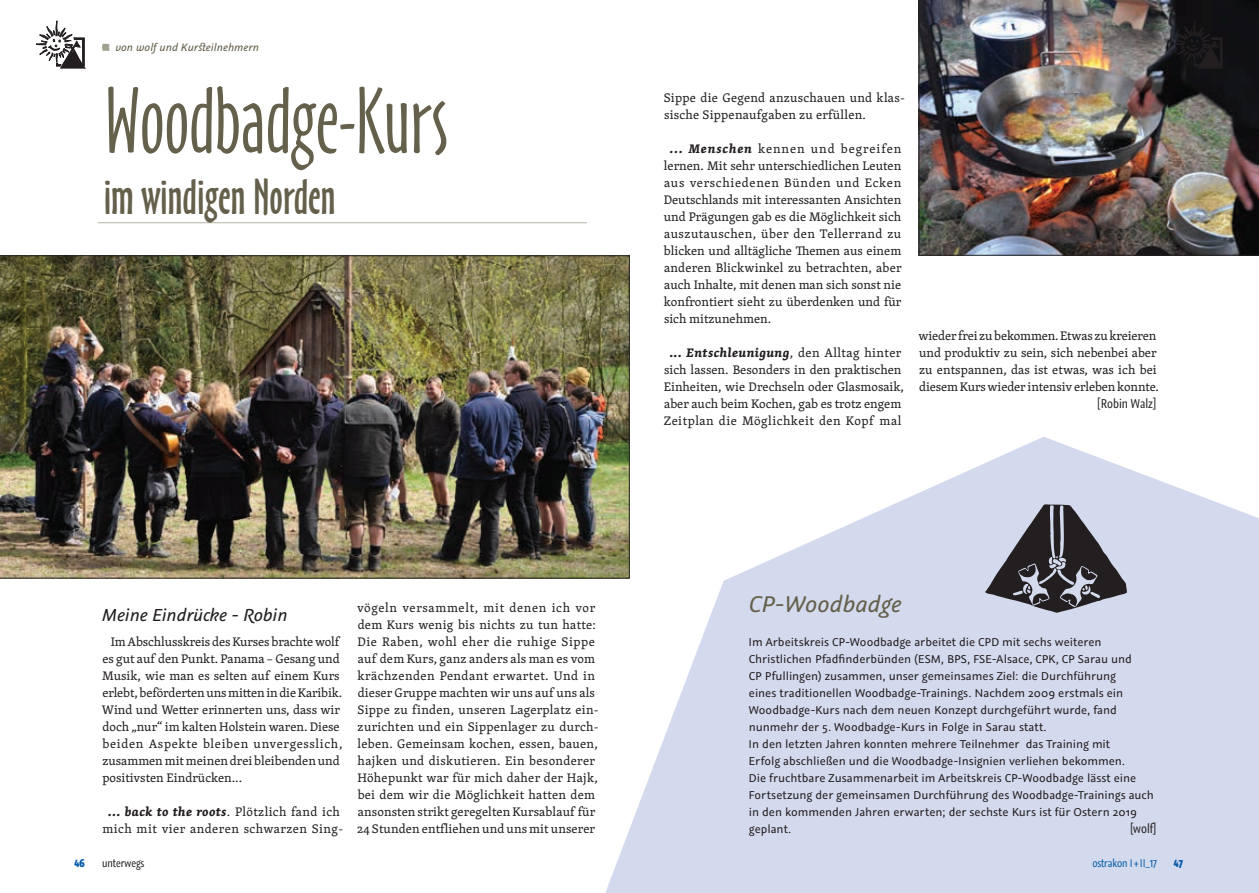
<style>
.page{position:relative;width:1259px;height:893px;background:#fff}
.page>*{position:absolute;margin:0;border:0;box-sizing:border-box;transform-origin:0 0}
.t1{font:87px "Oz Handicraft";color:#64604b}
.t2{font:600 46.5px "Oz Handicraft";color:#64604b}
.t3{font:italic 25.5px "Graublau Sans";color:#64604b}
.t4{font:italic 19.5px "Graublau Sans";letter-spacing:-.01em;color:#231f20}
.t5{font:12.75px/17px "Skolar";letter-spacing:.01em;color:#231f20}
.t6{font:12.75px/17px "Graublau Sans";color:#231f20}
.t7{font:12.75px/17px "Skolar";letter-spacing:-.01em;color:#231f20}
.t8{font:12.75px/17px "Skolar";letter-spacing:.035em;color:#231f20;text-align:center}
.t9{font:italic 12px "Graublau Sans";color:#64604b}
.t10{font:12px "Graublau Web";color:#231f20}
.t11{font:10.5px "Graublau Web";letter-spacing:-.01em;color:#015aaa}
.t12{font:10.5px "Graublau Web";color:#231f20}
.t13{font:700 10.5px "Graublau Web";color:#015aaa}
.s1{font-weight:700;font-style:italic}
</style>
<div class="page">
<svg style="left:605px;top:437px;width:654px;height:456px;fill:#d4daed"></svg>
<hr style="left:98px;top:222px;width:489px;height:1px;background:#b6b4a5">
<img style="left:0;top:256px;width:629px;height:322px">
<img style="left:918px;top:0;width:341px;height:256px">
<svg style="left:985px;top:504px;width:142px;height:109px;background:#7c7d87"></svg>
<svg style="left:1174px;top:21px;width:49px;height:47px;background:#171518"></svg>
<svg style="left:36px;top:20px;width:49px;height:48px"></svg>
<svg style="left:102px;top:44px;width:7px;height:7px"></svg>
<p class="t9" style="left:115px;top:40px;width:145px">von wolf und Kursteilnehmern</p>
<h1 class="t1" style="left:105px;top:64px;width:345px">Woodbadge-Kurs</h1>
<h2 class="t2" style="left:104px;top:166px;width:233px">im windigen Norden</h2>
<p class="t5" style="left:664px;top:89px;width:243px">Sippe die Gegend anzuschauen und klas&shy;sische Sippenaufgaben zu erfüllen.</p>
<p class="t5" style="left:663px;top:140px;width:239px;text-align:justify;text-indent:6px"><span class="s1">... Menschen</span> kennen und begreifen lernen. Mit sehr unterschiedlichen Leuten aus verschiedenen Bünden und Ecken Deutschlands mit interessanten Ansichten und Prägungen gab es die Möglichkeit sich auszutauschen, über den Tellerrand zu blicken und alltägliche Themen aus einem anderen Blickwinkel zu betrachten, aber auch Inhalte, mit denen man sich sonst nie konfrontiert sieht zu überdenken und für sich mitzunehmen.</p>
<p class="t5" style="left:663px;top:344px;width:242px;text-align:center"><span class="s1">... Entschleunigung</span>, den Alltag hinter sich lassen. Besonders in den praktischen Einheiten, wie Drechseln oder Glasmosaik, aber auch beim Kochen, gab es trotz engem Zeitplan die Möglichkeit den Kopf mal</p>
<p class="t7" style="left:918px;top:327px;width:242px">wieder frei zu bekommen. Etwas zu kreieren und produktiv zu sein, sich nebenbei aber zu entspannen, das ist etwas, was ich bei diesem Kurs wieder intensiv erleben konnte.</p>
<p class="t10" style="left:1097px;top:395px;width:61px">[Robin Walz]</p>
<h3 class="t4" style="left:102px;top:604px;width:187px">Meine Eindrücke - Robin</h3>
<p class="t5" style="left:102px;top:633px;width:242px;text-indent:9px">Im Abschlusskreis des Kurses brachte wolf es gut auf den Punkt. Panama – Gesang und Musik, wie man es selten auf einem Kurs erlebt, beförderten uns mitten in die Karibik.<br>Wind und Wetter erinnerten uns, dass wir doch „nur“ im kalten Holstein waren. Diese beiden Aspekte bleiben unvergesslich, zusammen mit meinen drei bleibenden und positivsten Eindrücken...</p>
<p class="t8" style="left:102px;top:803px;width:242px"><span class="s1">... back to the roots</span>. Plötzlich fand ich mich mit vier anderen schwarzen Sing-</p>
<p class="t5" style="left:357px;top:599px;width:243px">vögeln versammelt, mit denen ich vor dem Kurs wenig bis nichts zu tun hatte:<br>Die Raben, wohl eher die ruhige Sippe auf dem Kurs, ganz anders als man es vom krächzenden Pendant erwartet. Und in dieser Gruppe machten wir uns auf uns als Sippe zu finden, unseren Lagerplatz ein&shy;zurichten und ein Sippenlager zu durch&shy;leben. Gemeinsam kochen, essen, bauen, hajken und diskutieren. Ein besonderer Höhepunkt war für mich daher der Hajk, bei dem wir die Möglichkeit hatten dem ansonsten strikt geregelten Kursablauf für 24 Stunden entfliehen und uns mit unserer</p>
<h3 class="t3" style="left:749px;top:590px;width:154px">CP-Woodbadge</h3>
<p class="t6" style="left:748px;top:634px;width:407px">Im Arbeitskreis CP-Woodbadge arbeitet die CPD mit sechs weiteren Christlichen Pfadfinderbünden (ESM, BPS, FSE-Alsace, CPK, CP Sarau und<br>CP Pfullingen) zusammen, unser gemeinsames Ziel: die Durchführung<br>eines traditionellen Woodbadge-Trainings. Nachdem 2009 erstmals ein Woodbadge-Kurs nach dem neuen Konzept durchgeführt wurde, fand nunmehr der 5. Woodbadge-Kurs in Folge in Sarau statt.<br>In den letzten Jahren konnten mehrere Teilnehmer das Training mit<br>Erfolg abschließen und die Woodbadge-Insignien verliehen bekommen.<br>Die fruchtbare Zusammenarbeit im Arbeitskreis CP-Woodbadge lässt eine Fortsetzung der gemeinsamen Durchführung des Woodbadge-Trainings auch in den kommenden Jahren erwarten; der sechste Kurs ist für Ostern 2019 geplant.</p>
<p class="t10" style="left:1130px;top:821px;width:28px">[wolf]</p>
<p class="t13" style="left:74px;top:856px;width:12px">46</p>
<p class="t12" style="left:102px;top:856px;width:44px">unterwegs</p>
<p class="t11" style="left:1092px;top:856px;width:66px">ostrakon I+II_17</p>
<p class="t13" style="left:1174px;top:856px;width:11px">47</p>
</div>
